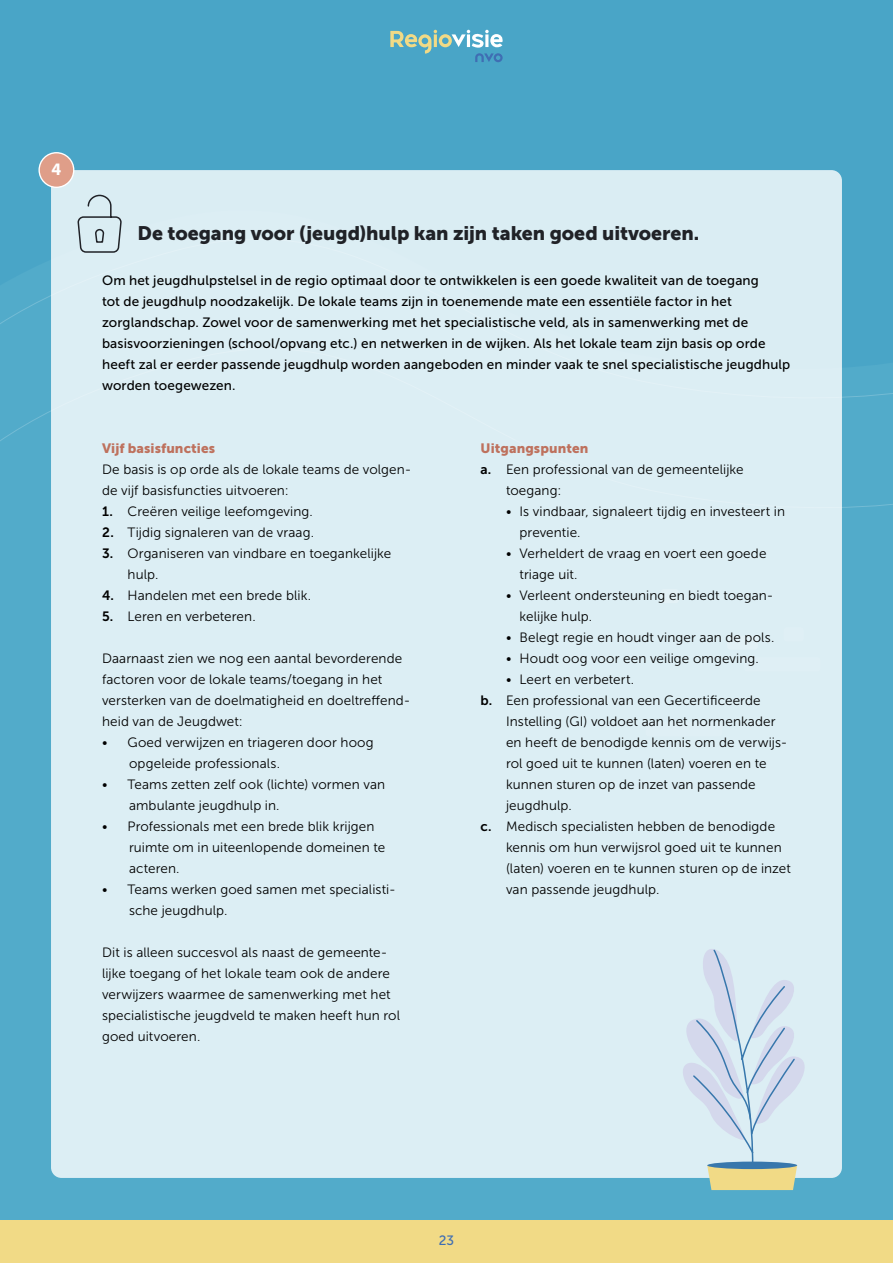
<style>
.page{position:relative;width:893px;height:1263px;background:#fff}
.page>*{position:absolute;margin:0;border:0;box-sizing:border-box;transform-origin:0 0}
.t1{font:19.5px "Museo Sans 900";letter-spacing:-.005em;color:#202227}
.t2{font:700 17.7px "Myriad Pro";color:#fff}
.t3{font:13.5px/21px "Museo Sans 300";letter-spacing:.01em;color:#000}
.t4{font:13.5px/21px "Museo Sans 500";letter-spacing:.01em;color:#000}
.t5{font:13.5px "Museo Sans 900";letter-spacing:.005em;color:#be715d}
.t6{font:13.5px "Museo Sans 500";color:#3f6eb3}
.s1{font-family:"Museo Sans 700"}
</style>
<div class="page">
<div style="left:0;top:564px;width:893px;height:656px;background:#52abca"></div>
<svg style="left:0;top:0;width:893px;height:564px;background:#4aa5c7"></svg>
<div style="left:0;top:1220px;width:893px;height:43px;background:#f1da86"></div>
<svg style="left:390px;top:30px;width:113px;height:32px;background:#73b3c2"></svg>
<div style="left:51px;top:170px;width:791px;height:1008px;background:#dceef4;border-radius:10px"></div>
<div style="left:39px;top:153px;width:35px;height:34px;background:#df9e89;border-radius:50%"></div>
<div style="left:38px;top:152px;width:36px;height:36px;border:1px solid #fff;border-radius:50%"></div>
<svg style="left:77px;top:194px;width:45px;height:59px"></svg>
<svg style="left:676px;top:949px;width:137px;height:241px"></svg>
<div style="left:707px;top:1161px;width:90px;height:8px;background:#3777ac;border-radius:50%"></div>
<h2 class="t2" style="left:51px;top:158px;width:11px">4</h2>
<h1 class="t1" style="left:137px;top:222px;width:563px">De toegang voor (jeugd)hulp kan zijn taken goed uitvoeren.</h1>
<p class="t4" style="left:102px;top:270px;width:690px">Om het jeugdhulpstelsel in de regio optimaal door te ontwikkelen is een goede kwaliteit van de toegang<br>tot de jeugdhulp noodzakelijk. De lokale teams zijn in toenemende mate een essentiële factor in het zorglandschap. Zowel voor de samenwerking met het specialistische veld, als in samenwerking met de basisvoorzieningen (school/opvang etc.) en netwerken in de wijken. Als het lokale team zijn basis op orde heeft zal er eerder passende jeugdhulp worden aangeboden en minder vaak te snel specialistische jeugdhulp worden toegewezen.</p>
<p class="t5" style="left:102px;top:441px;width:115px">Vijf basisfuncties</p>
<p class="t3" style="left:102px;top:459px;width:311px">De basis is op orde als de lokale teams de volgen&shy;de vijf basisfuncties uitvoeren:</p>
<p class="t3" style="left:102px;top:501px;width:212px"><span class="s1">1.</span> Creëren veilige leefomgeving.</p>
<p class="t3" style="left:102px;top:522px;width:214px"><span class="s1">2.</span> Tijdig signaleren van de vraag.</p>
<p class="t3" style="left:128px;top:543px;width:265px;text-indent:-26px"><span class="s1">3.</span> Organiseren van vindbare en toegankelijke hulp.</p>
<p class="t3" style="left:102px;top:585px;width:210px"><span class="s1">4.</span> Handelen met een brede blik.</p>
<p class="t3" style="left:102px;top:606px;width:155px"><span class="s1">5.</span> Leren en verbeteren.</p>
<p class="t3" style="left:102px;top:648px;width:310px">Daarnaast zien we nog een aantal bevorderende factoren voor de lokale teams/toegang in het versterken van de doelmatigheid en doeltreffend&shy;heid van de Jeugdwet:</p>
<p class="t3" style="left:129px;top:732px;width:246px;text-indent:-27px">• Goed verwijzen en triageren door hoog opgeleide professionals.</p>
<p class="t3" style="left:129px;top:774px;width:258px;text-indent:-27px">• Teams zetten zelf ook (lichte) vormen van ambulante jeugdhulp in.</p>
<p class="t3" style="left:129px;top:816px;width:258px;text-indent:-27px">• Professionals met een brede blik krijgen ruimte om in uiteenlopende domeinen te acteren.</p>
<p class="t3" style="left:129px;top:879px;width:268px;text-indent:-27px">• Teams werken goed samen met specialisti&shy;sche jeugdhulp.</p>
<p class="t3" style="left:102px;top:942px;width:300px">Dit is alleen succesvol als naast de gemeente&shy;lijke toegang of het lokale team ook de andere verwijzers waarmee de samenwerking met het specialistische jeugdveld te maken heeft hun rol goed uitvoeren.</p>
<p class="t5" style="left:480px;top:441px;width:109px">Uitgangspunten</p>
<p class="t3" style="left:506px;top:459px;width:239px;text-indent:-26px"><span class="s1">a.</span> Een professional van de gemeentelijke toegang:</p>
<p class="t3" style="left:519px;top:501px;width:267px;text-indent:-13px">• Is vindbaar, signaleert tijdig en investeert in preventie.</p>
<p class="t3" style="left:519px;top:543px;width:248px;text-indent:-14px">• Verheldert de vraag en voert een goede triage uit.</p>
<p class="t3" style="left:519px;top:585px;width:256px;text-indent:-14px">• Verleent ondersteuning en biedt toegan&shy;kelijke hulp.</p>
<p class="t3" style="left:506px;top:627px;width:270px">• Belegt regie en houdt vinger aan de pols.</p>
<p class="t3" style="left:506px;top:648px;width:254px">• Houdt oog voor een veilige omgeving.</p>
<p class="t3" style="left:506px;top:669px;width:130px">• Leert en verbetert.</p>
<p class="t3" style="left:480px;top:690px;width:282px"><span class="s1">b.</span> Een professional van een Gecertificeerde</p>
<p class="t3" style="left:506px;top:711px;width:271px">Instelling (GI) voldoet aan het normenkader</p>
<p class="t3" style="left:506px;top:732px;width:283px">en heeft de benodigde kennis om de verwijs-</p>
<p class="t3" style="left:506px;top:753px;width:262px">rol goed uit te kunnen (laten) voeren en te</p>
<p class="t3" style="left:506px;top:774px;width:251px">kunnen sturen op de inzet van passende</p>
<p class="t3" style="left:506px;top:795px;width:67px">jeugdhulp.</p>
<p class="t3" style="left:480px;top:816px;width:296px"><span class="s1">c.</span> Medisch specialisten hebben de benodigde</p>
<p class="t3" style="left:506px;top:837px;width:277px">kennis om hun verwijsrol goed uit te kunnen</p>
<p class="t3" style="left:506px;top:858px;width:286px">(laten) voeren en te kunnen sturen op de inzet</p>
<p class="t3" style="left:506px;top:879px;width:155px">van passende jeugdhulp.</p>
<p class="t6" style="left:439px;top:1233px;width:17px">23</p>
</div>
